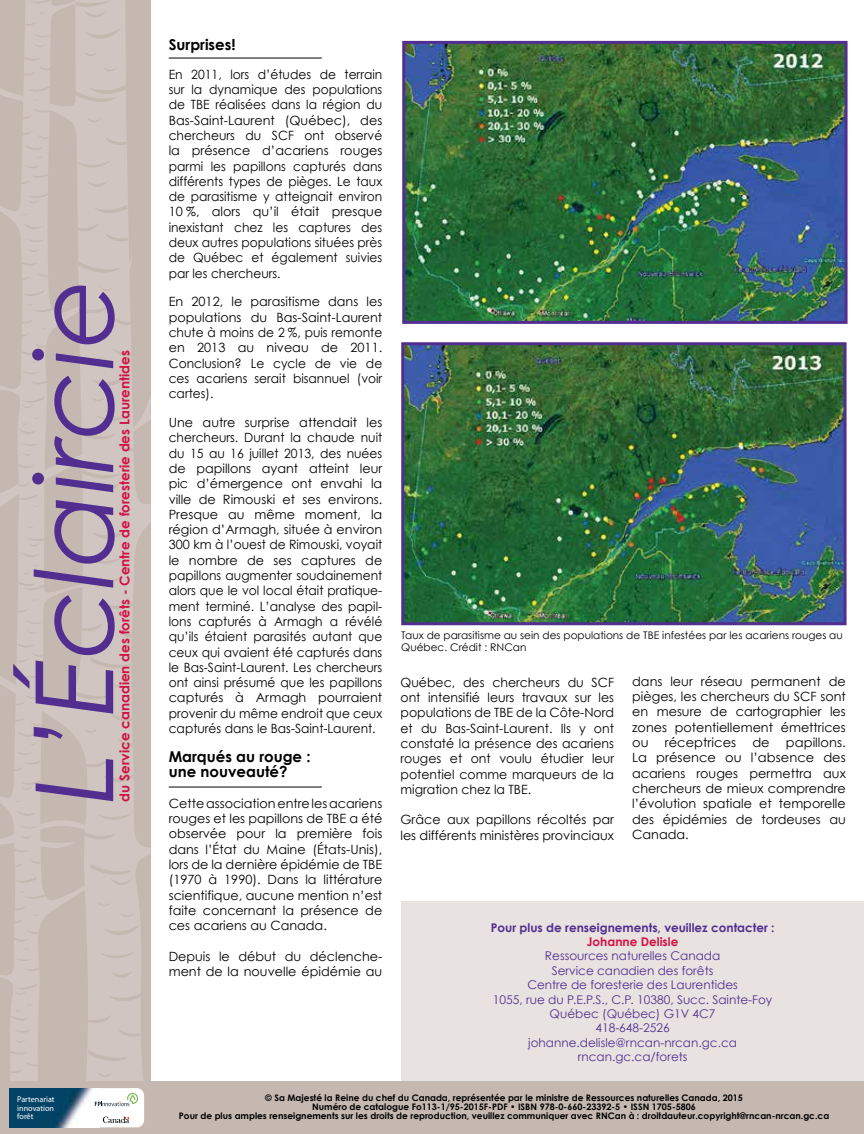
<style>
.page{position:relative;width:864px;height:1134px;background:#fff}
.page>*{position:absolute;margin:0;border:0;box-sizing:border-box;transform-origin:0 0}
.t1{font:italic 108px "Century Gothic";color:#522e91}
.t2{font:700 15px/15.3px "Century Gothic";color:#000}
.t3{font:700 13.5px "Century Gothic";color:#d31245}
.t4{font:12.75px/15.3px "Century Gothic";color:#000;text-align:justify}
.t5{font:12.75px/15.3px "Century Gothic";color:#000;text-align:justify;scale:.96 1}
.t6{font:12px/14.4px "Century Gothic";color:#522e91;text-align:center}
.t7{font:700 12px "Century Gothic";color:#522e91}
.t8{font:700 12px "Century Gothic";color:#d31245}
.t9{font:10.5px/12.6px "Century Gothic";color:#000}
.t10{font:700 9px/9px "Century Gothic";color:#000;text-align:center}
.t11{font:600 8.25px/8.7px "Itc Kabel";color:#fff;text-align:justify}
</style>
<div class="page">
<div style="left:401px;top:902px;width:463px;height:205px;background:#e8e2e0"></div>
<div style="left:0;top:0;width:151px;height:1081px;background:#c5b8b1"></div>
<svg style="left:73px;top:0;width:68px;height:1078px;background:#ccc1bb"></svg>
<svg style="left:10px;top:0;width:43px;height:1081px;background:#cbbfb9"></svg>
<div style="left:0;top:1081px;width:864px;height:53px;background:#c5b8b1"></div>
<svg style="left:10px;top:1088px;width:134px;height:39px;background:#7f9dad"></svg>
<hr style="left:169px;top:58px;width:153px;height:1px;background:#000">
<img style="left:406px;top:45px;width:438px;height:275px">
<div style="left:402px;top:41px;width:446px;height:283px;border:3px solid #522e91"></div>
<img style="left:405px;top:346px;width:438px;height:275px">
<div style="left:401px;top:342px;width:446px;height:283px;border:3px solid #522e91"></div>
<hr style="left:169px;top:787px;width:153px;height:1px;background:#000">
<h1 class="t1" style="left:8px;top:804px;width:528px;rotate:-90deg">L’Éclaircie</h1>
<p class="t3" style="left:116px;top:802px;width:453px;rotate:-90deg">du Service canadien des forêts - Centre de foresterie des Laurentides</p>
<p class="t11" style="left:17px;top:1095px;width:39px">Partenariat innovation forêt</p>
<p class="t2" style="left:169px;top:37px;width:68px">Surprises!</p>
<p class="t5" style="left:169px;top:66px;width:224px">En 2011, lors d’études de terrain sur la dynamique des populations de TBE réalisées dans la région du Bas-Saint-Laurent (Québec), des chercheurs du SCF ont observé la présence d’acariens rouges parmi les papillons capturés dans différents types de pièges. Le taux de parasitisme y atteignait environ 10 %, alors qu’il était presque inexistant chez les captures des deux autres populations situées près de Québec et également suivies par les chercheurs.</p>
<p class="t4" style="left:169px;top:294px;width:215px">En 2012, le parasitisme dans les populations du Bas-Saint-Laurent chute à moins de 2 %, puis remonte en 2013 au niveau de 2011.<br>Conclusion? Le cycle de vie de ces acariens serait bisannuel (voir cartes).</p>
<p class="t4" style="left:169px;top:415px;width:215px">Une autre surprise attendait les chercheurs. Durant la chaude nuit du 15 au 16 juillet 2013, des nuées de papillons ayant atteint leur pic d’émergence ont envahi la ville de Rimouski et ses environs.<br>Presque au même moment, la région d’Armagh, située à environ 300 km à l’ouest de Rimouski, voyait le nombre de ses captures de papillons augmenter soudainement alors que le vol local était pratique&shy;ment terminé. L’analyse des papil&shy;lons capturés à Armagh a révélé qu’ils étaient parasités autant que ceux qui avaient été capturés dans le Bas-Saint-Laurent. Les chercheurs ont ainsi présumé que les papillons capturés à Armagh pourraient provenir du même endroit que ceux capturés dans le Bas-Saint-Laurent.</p>
<p class="t2" style="left:169px;top:748px;width:143px">Marqués au rouge : une nouveauté?</p>
<p class="t4" style="left:169px;top:795px;width:215px">Cette association entre les acariens rouges et les papillons de TBE a été observée pour la première fois dans l’État du Maine (États-Unis), lors de la dernière épidémie de TBE (1970 à 1990). Dans la littérature scientifique, aucune mention n’est faite concernant la présence de ces acariens au Canada.</p>
<p class="t4" style="left:169px;top:948px;width:215px">Depuis le début du déclenche&shy;ment de la nouvelle épidémie au</p>
<p class="t9" style="left:401px;top:628px;width:443px">Taux de parasitisme au sein des populations de TBE infestées par les acariens rouges au<br>Québec. Crédit : RNCan</p>
<p class="t4" style="left:400px;top:674px;width:215px">Québec, des chercheurs du SCF ont intensifié leurs travaux sur les populations de TBE de la Côte-Nord et du Bas-Saint-Laurent. Ils y ont constaté la présence des acariens rouges et ont voulu étudier leur potentiel comme marqueurs de la migration chez la TBE.</p>
<p class="t4" style="left:400px;top:812px;width:215px">Grâce aux papillons récoltés par les différents ministères provinciaux</p>
<p class="t4" style="left:632px;top:673px;width:215px">dans leur réseau permanent de pièges, les chercheurs du SCF sont en mesure de cartographier les zones potentiellement émettrices ou</p>
<p class="t4" style="left:665px;top:735px;width:73px">réceptrices</p>
<p class="t4" style="left:752px;top:735px;width:19px">de</p>
<p class="t4" style="left:632px;top:735px;width:215px;text-indent:154px">papillons.<br>La présence ou l’absence des acariens rouges permettra aux chercheurs de mieux comprendre l’évolution spatiale et temporelle des épidémies de tordeuses au Canada.</p>
<p class="t7" style="left:491px;top:920px;width:285px">Pour plus de renseignements, veuillez contacter :</p>
<p class="t8" style="left:587px;top:934px;width:93px">Johanne Delisle</p>
<p class="t6" style="left:493px;top:949px;width:281px">Ressources naturelles Canada<br>Service canadien des forêts<br>Centre de foresterie des Laurentides<br>1055, rue du P.E.P.S., C.P. 10380, Succ. Sainte-Foy<br>Québec (Québec) G1V 4C7<br>418-648-2526 johanne.delisle@rncan-nrcan.gc.ca rncan.gc.ca/forets</p>
<p class="t10" style="left:179px;top:1093px;width:652px">© Sa Majesté la Reine du chef du Canada, représentée par le ministre de Ressources naturelles Canada, 2015<br>Numéro de catalogue Fo113-1/95-2015F-PDF • ISBN 978-0-660-23392-5 • ISSN 1705-5806<br>Pour de plus amples renseignements sur les droits de reproduction, veuillez communiquer avec RNCan à : droitdauteur.copyright@rncan-nrcan.gc.ca</p>
</div>
